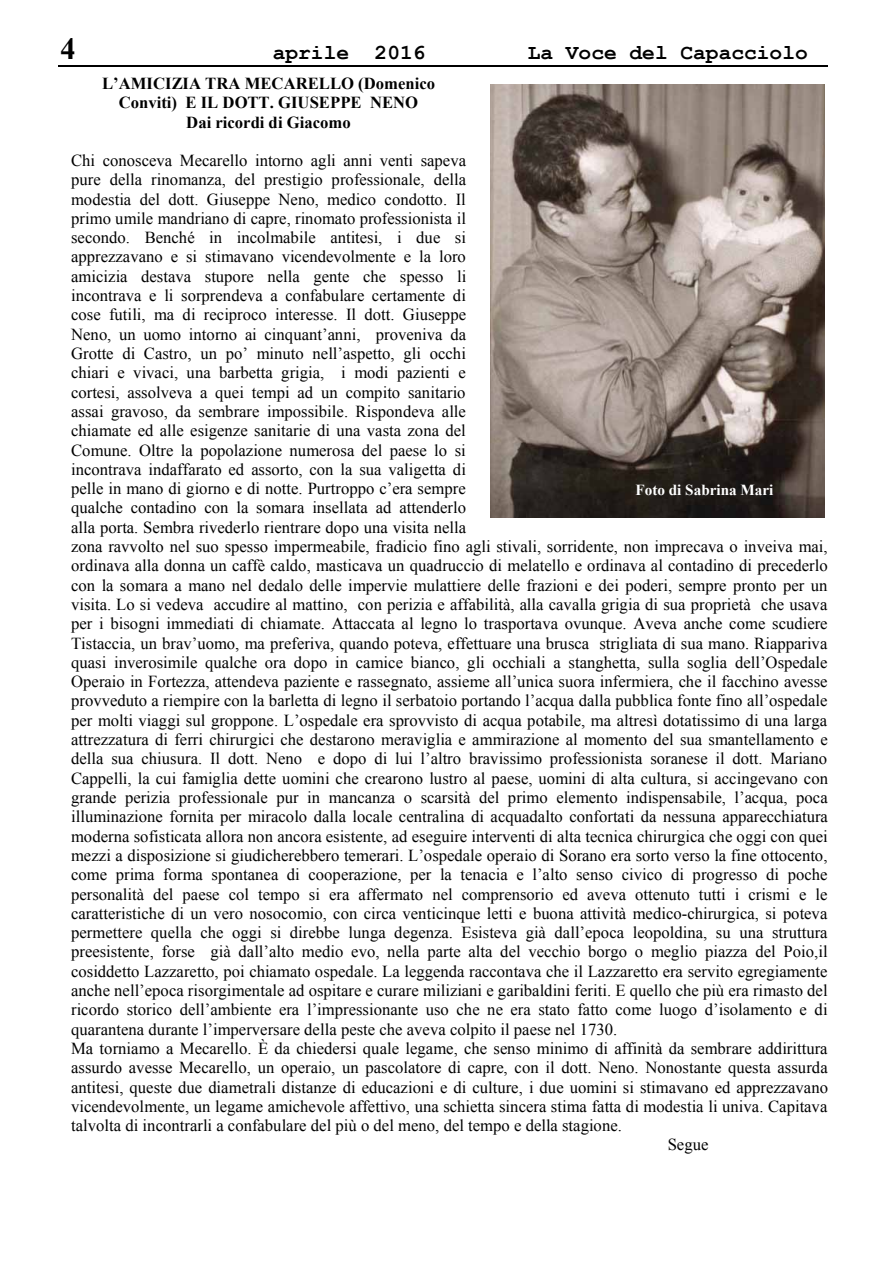
<style>
.page{position:relative;width:893px;height:1263px;background:#fff}
.page>*{position:absolute;margin:0;border:0;box-sizing:border-box;transform-origin:0 0}
.t1{font:700 30.45px "Times New Roman";color:#000}
.t2{font:700 21.3px "Courier New";color:#000}
.t3{font:16.8px "Times New Roman";color:#000}
.t4{font:700 16.8px/19.4px "Times New Roman";color:#000;text-align:center}
.t5{font:700 15.3px "Times New Roman";color:#fff}
</style>
<div class="page">
<hr style="left:58px;top:65px;width:770px;height:1px;background:#000">
<img style="left:490px;top:85px;width:334px;height:432px">
<h1 class="t1" style="left:60px;top:27px;width:17px">4</h1>
<p class="t2" style="left:273px;top:39px;width:154px">aprile 2016</p>
<p class="t2" style="left:528px;top:39px;width:282px">La Voce del Capacciolo</p>
<p class="t4" style="left:102px;top:73px;width:335px">L’AMICIZIA TRA MECARELLO (Domenico<br>Conviti) E IL DOTT. GIUSEPPE NENO<br>Dai ricordi di Giacomo</p>
<p class="t3" style="left:71px;top:149px;width:396px">Chi conosceva Mecarello intorno agli anni venti sapeva</p>
<p class="t3" style="left:71px;top:168px;width:397px">pure della rinomanza, del prestigio professionale, della</p>
<p class="t3" style="left:71px;top:188px;width:396px">modestia del dott. Giuseppe Neno, medico condotto. Il</p>
<p class="t3" style="left:71px;top:207px;width:396px">primo umile mandriano di capre, rinomato professionista il</p>
<p class="t3" style="left:71px;top:226px;width:396px">secondo. Benché in incolmabile antitesi, i due si</p>
<p class="t3" style="left:71px;top:245px;width:396px">apprezzavano e si stimavano vicendevolmente e la loro</p>
<p class="t3" style="left:71px;top:265px;width:397px">amicizia destava stupore nella gente che spesso li</p>
<p class="t3" style="left:71px;top:284px;width:396px">incontrava e li sorprendeva a confabulare certamente di</p>
<p class="t3" style="left:71px;top:303px;width:396px">cose futili, ma di reciproco interesse. Il dott. Giuseppe</p>
<p class="t3" style="left:71px;top:323px;width:396px">Neno, un uomo intorno ai cinquant’anni, proveniva da</p>
<p class="t3" style="left:71px;top:342px;width:396px">Grotte di Castro, un po’ minuto nell’aspetto, gli occhi</p>
<p class="t3" style="left:71px;top:361px;width:396px">chiari e vivaci, una barbetta grigia, i modi pazienti e</p>
<p class="t3" style="left:71px;top:381px;width:396px">cortesi, assolveva a quei tempi ad un compito sanitario</p>
<p class="t3" style="left:71px;top:400px;width:396px">assai gravoso, da sembrare impossibile. Rispondeva alle</p>
<p class="t3" style="left:71px;top:419px;width:396px">chiamate ed alle esigenze sanitarie di una vasta zona del</p>
<p class="t3" style="left:71px;top:439px;width:396px">Comune. Oltre la popolazione numerosa del paese lo si</p>
<p class="t3" style="left:71px;top:458px;width:396px">incontrava indaffarato ed assorto, con la sua valigetta di</p>
<p class="t3" style="left:71px;top:477px;width:396px">pelle in mano di giorno e di notte. Purtroppo c’era sempre</p>
<p class="t3" style="left:71px;top:496px;width:396px">qualche contadino con la somara insellata ad attenderlo</p>
<p class="t3" style="left:71px;top:516px;width:397px">alla porta. Sembra rivederlo rientrare dopo una visita nella</p>
<p class="t3" style="left:71px;top:535px;width:758px">zona ravvolto nel suo spesso impermeabile, fradicio fino agli stivali, sorridente, non imprecava o inveiva mai,</p>
<p class="t3" style="left:71px;top:554px;width:758px">ordinava alla donna un caffè caldo, masticava un quadruccio di melatello e ordinava al contadino di precederlo</p>
<p class="t3" style="left:71px;top:574px;width:758px">con la somara a mano nel dedalo delle impervie mulattiere delle frazioni e dei poderi, sempre pronto per un</p>
<p class="t3" style="left:71px;top:593px;width:758px">visita. Lo si vedeva accudire al mattino, con perizia e affabilità, alla cavalla grigia di sua proprietà che usava</p>
<p class="t3" style="left:71px;top:612px;width:758px">per i bisogni immediati di chiamate. Attaccata al legno lo trasportava ovunque. Aveva anche come scudiere</p>
<p class="t3" style="left:71px;top:632px;width:758px">Tistaccia, un brav’uomo, ma preferiva, quando poteva, effettuare una brusca strigliata di sua mano. Riappariva</p>
<p class="t3" style="left:71px;top:651px;width:758px">quasi inverosimile qualche ora dopo in camice bianco, gli occhiali a stanghetta, sulla soglia dell’Ospedale</p>
<p class="t3" style="left:71px;top:670px;width:758px">Operaio in Fortezza, attendeva paziente e rassegnato, assieme all’unica suora infermiera, che il facchino avesse</p>
<p class="t3" style="left:71px;top:689px;width:758px">provveduto a riempire con la barletta di legno il serbatoio portando l’acqua dalla pubblica fonte fino all’ospedale</p>
<p class="t3" style="left:71px;top:709px;width:758px">per molti viaggi sul groppone. L’ospedale era sprovvisto di acqua potabile, ma altresì dotatissimo di una larga</p>
<p class="t3" style="left:71px;top:728px;width:758px">attrezzatura di ferri chirurgici che destarono meraviglia e ammirazione al momento del sua smantellamento e</p>
<p class="t3" style="left:71px;top:747px;width:757px">della sua chiusura. Il dott. Neno e dopo di lui l’altro bravissimo professionista soranese il dott. Mariano</p>
<p class="t3" style="left:71px;top:767px;width:758px">Cappelli, la cui famiglia dette uomini che crearono lustro al paese, uomini di alta cultura, si accingevano con</p>
<p class="t3" style="left:71px;top:786px;width:758px">grande perizia professionale pur in mancanza o scarsità del primo elemento indispensabile, l’acqua, poca</p>
<p class="t3" style="left:71px;top:805px;width:758px">illuminazione fornita per miracolo dalla locale centralina di acquadalto confortati da nessuna apparecchiatura</p>
<p class="t3" style="left:71px;top:825px;width:758px">moderna sofisticata allora non ancora esistente, ad eseguire interventi di alta tecnica chirurgica che oggi con quei</p>
<p class="t3" style="left:71px;top:844px;width:758px">mezzi a disposizione si giudicherebbero temerari. L’ospedale operaio di Sorano era sorto verso la fine ottocento,</p>
<p class="t3" style="left:71px;top:863px;width:758px">come prima forma spontanea di cooperazione, per la tenacia e l’alto senso civico di progresso di poche</p>
<p class="t3" style="left:71px;top:882px;width:758px">personalità del paese col tempo si era affermato nel comprensorio ed aveva ottenuto tutti i crismi e le</p>
<p class="t3" style="left:71px;top:902px;width:758px">caratteristiche di un vero nosocomio, con circa venticinque letti e buona attività medico-chirurgica, si poteva</p>
<p class="t3" style="left:71px;top:921px;width:758px">permettere quella che oggi si direbbe lunga degenza. Esisteva già dall’epoca leopoldina, su una struttura</p>
<p class="t3" style="left:71px;top:940px;width:758px">preesistente, forse già dall’alto medio evo, nella parte alta del vecchio borgo o meglio piazza del Poio,il</p>
<p class="t3" style="left:71px;top:960px;width:758px">cosiddetto Lazzaretto, poi chiamato ospedale. La leggenda raccontava che il Lazzaretto era servito egregiamente</p>
<p class="t3" style="left:71px;top:979px;width:758px">anche nell’epoca risorgimentale ad ospitare e curare miliziani e garibaldini feriti. E quello che più era rimasto del</p>
<p class="t3" style="left:71px;top:998px;width:758px">ricordo storico dell’ambiente era l’impressionante uso che ne era stato fatto come luogo d’isolamento e di</p>
<p class="t3" style="left:71px;top:1018px;width:548px">quarantena durante l’imperversare della peste che aveva colpito il paese nel 1730.</p>
<p class="t3" style="left:71px;top:1037px;width:758px">Ma torniamo a Mecarello. È da chiedersi quale legame, che senso minimo di affinità da sembrare addirittura</p>
<p class="t3" style="left:71px;top:1056px;width:758px">assurdo avesse Mecarello, un operaio, un pascolatore di capre, con il dott. Neno. Nonostante questa assurda</p>
<p class="t3" style="left:71px;top:1076px;width:758px">antitesi, queste due diametrali distanze di educazioni e di culture, i due uomini si stimavano ed apprezzavano</p>
<p class="t3" style="left:71px;top:1095px;width:758px">vicendevolmente, un legame amichevole affettivo, una schietta sincera stima fatta di modestia li univa. Capitava</p>
<p class="t3" style="left:71px;top:1114px;width:552px">talvolta di incontrarli a confabulare del più o del meno, del tempo e della stagione.</p>
<p class="t3" style="left:668px;top:1133px;width:42px">Segue</p>
<p class="t5" style="left:636px;top:479px;width:139px">Foto di Sabrina Mari</p>
</div>
